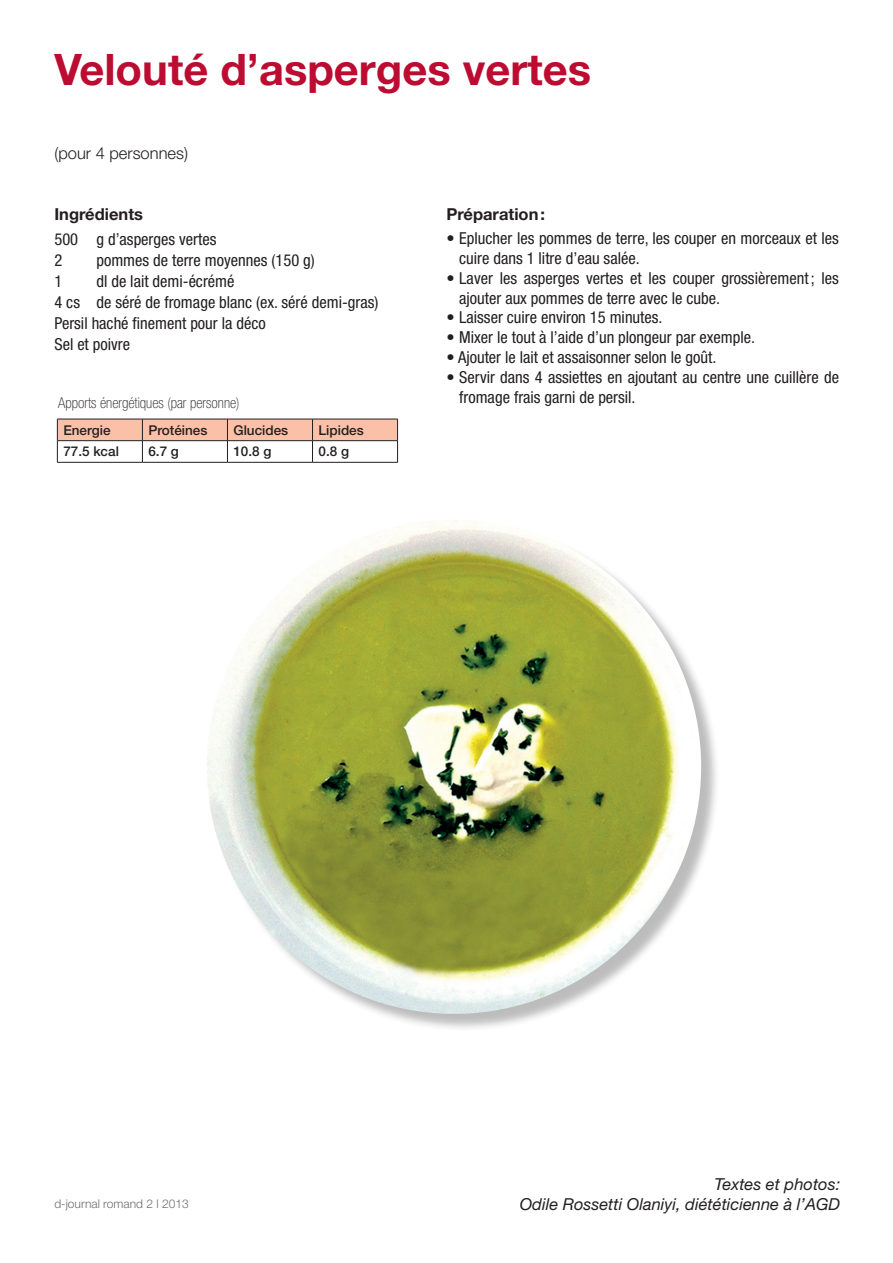
<style>
.page{position:relative;width:893px;height:1263px;background:#fff}
.page>*{position:absolute;margin:0;border:0;box-sizing:border-box;transform-origin:0 0}
.t1{font:700 43.5px "Helvetica Neue LT Std";color:#bc0c31}
.t2{font:condensed 16.5px/19.8px "Helvetica Neue LT Std";color:#231f20}
.t3{font:italic 16.5px "Helvetica Neue LT Std";color:#231f20}
.t4{font:700 16.5px "Helvetica Neue LT Std";color:#231f20}
.t5{font:300 16.5px "Helvetica Neue LT Std";color:#231f20}
.t6{font:100 condensed 15px "Helvetica Neue LT Std";color:#231f20}
.Associations_titre_r{font:500 13.5px "Helvetica Neue LT Std";color:#231f20}
.t7{font:300 12px "Helvetica Neue LT Std";color:#6c6d70}
</style>
<div class="page">
<svg style="left:57px;top:419px;width:341px;height:43px"></svg>
<hr style="left:57px;top:462px;width:85px;height:1px;background:#231f20">
<hr style="left:142px;top:462px;width:85px;height:1px;background:#231f20">
<hr style="left:227px;top:462px;width:85px;height:1px;background:#231f20">
<hr style="left:312px;top:462px;width:86px;height:1px;background:#231f20">
<div style="left:209px;top:522px;width:511px;height:511px;background:#231f20;opacity:.3"></div>
<img style="left:207px;top:520px;width:494px;height:494px;border-radius:247px">
<p class="t1" style="left:54px;top:43px;width:538px">Velouté d’asperges vertes</p>
<p class="t5" style="left:54px;top:143px;width:135px">(pour 4 personnes)</p>
<p class="t4" style="left:54px;top:204px;width:90px">Ingrédients</p>
<p class="t2" style="left:54px;top:230px;width:163px">500 g d’asperges vertes</p>
<p class="t2" style="left:54px;top:251px;width:9px">2</p>
<p class="t2" style="left:96px;top:251px;width:220px">pommes de terre moyennes (150 g)</p>
<p class="t2" style="left:54px;top:272px;width:9px">1</p>
<p class="t2" style="left:96px;top:272px;width:140px">dl de lait demi-écrémé</p>
<p class="t2" style="left:54px;top:293px;width:325px">4 cs de séré de fromage blanc (ex. séré demi-gras)</p>
<p class="t2" style="left:54px;top:314px;width:213px">Persil haché finement pour la déco</p>
<p class="t2" style="left:54px;top:335px;width:77px">Sel et poivre</p>
<p class="t6" style="left:58px;top:394px;width:183px">Apports énergétiques (par personne)</p>
<p class="Associations_titre_r" style="left:63px;top:422px;width:49px">Energie</p>
<p class="Associations_titre_r" style="left:148px;top:422px;width:61px">Protéines</p>
<p class="Associations_titre_r" style="left:233px;top:422px;width:56px">Glucides</p>
<p class="Associations_titre_r" style="left:318px;top:422px;width:47px">Lipides</p>
<p class="Associations_titre_r" style="left:63px;top:443px;width:57px">77.5 kcal</p>
<p class="Associations_titre_r" style="left:148px;top:443px;width:32px">6.7 g</p>
<p class="Associations_titre_r" style="left:233px;top:443px;width:40px">10.8 g</p>
<p class="Associations_titre_r" style="left:318px;top:443px;width:32px">0.8 g</p>
<p class="t4" style="left:446px;top:204px;width:100px">Préparation:</p>
<p class="t2" style="left:459px;top:228px;width:381px;text-indent:-13px">• Eplucher les pommes de terre, les couper en morceaux et les cuire dans 1 litre d’eau salée.</p>
<p class="t2" style="left:459px;top:268px;width:381px;text-indent:-13px">• Laver les asperges vertes et les couper grossièrement; les ajouter aux pommes de terre avec le cube.</p>
<p class="t2" style="left:446px;top:308px;width:218px">• Laisser cuire environ 15 minutes.</p>
<p class="t2" style="left:446px;top:327px;width:310px">• Mixer le tout à l’aide d’un plongeur par exemple.</p>
<p class="t2" style="left:446px;top:347px;width:271px">• Ajouter le lait et assaisonner selon le goût.</p>
<p class="t2" style="left:459px;top:367px;width:381px;text-indent:-13px">• Servir dans 4 assiettes en ajoutant au centre une cuillère de fromage frais garni de persil.</p>
<p class="t3" style="left:715px;top:1174px;width:127px">Textes et photos:</p>
<p class="t7" style="left:54px;top:1196px;width:136px">d-journal romand 2 l 2013</p>
<p class="t3" style="left:520px;top:1194px;width:322px">Odile Rossetti Olaniyi, diététicienne à l’AGD</p>
</div>
